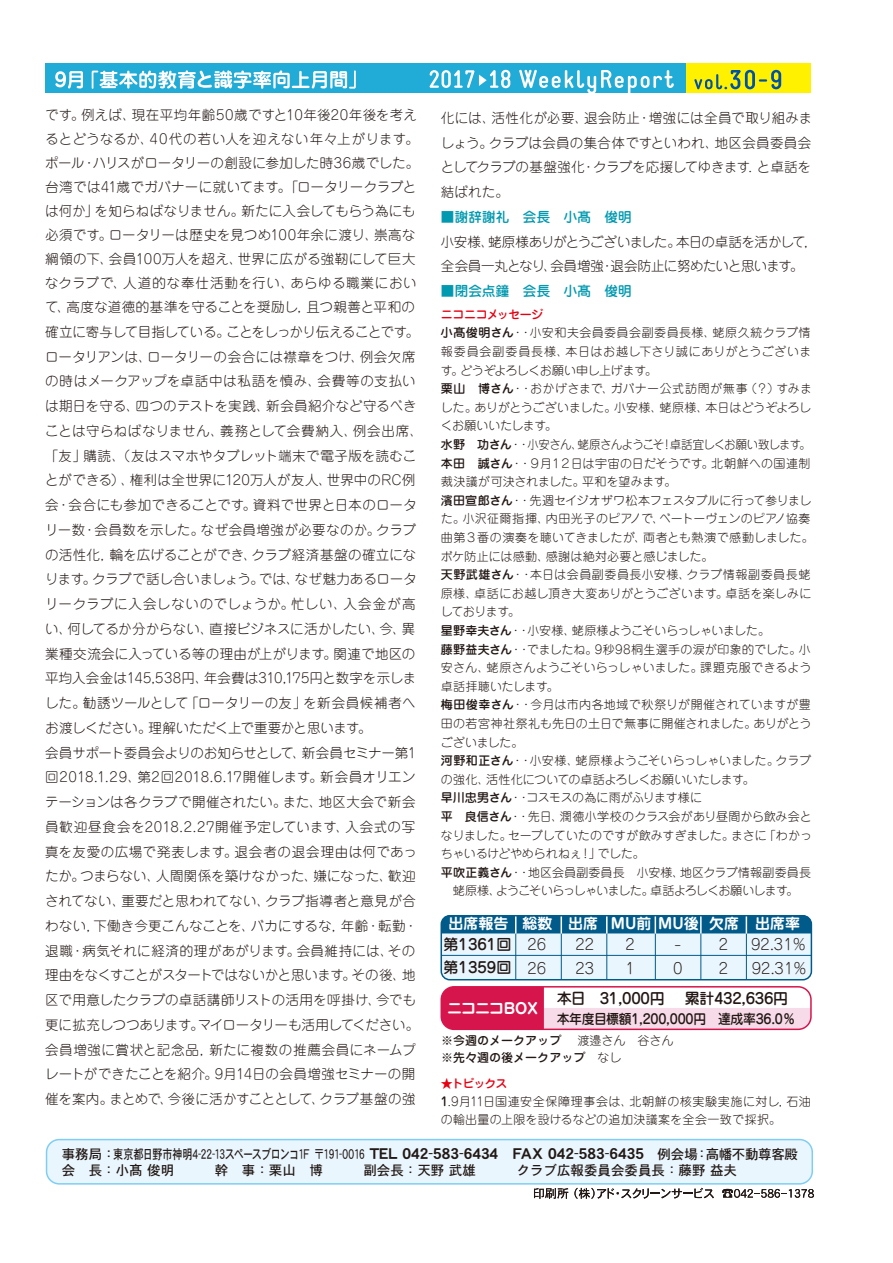
<style>
.page{position:relative;width:893px;height:1263px;background:#fff}
.page>*{position:absolute;margin:0;border:0;box-sizing:border-box;transform-origin:0 0}
.t1{font:700 15px/20.9px "Jun 501 Pro";color:#fff}
.t2{font:300 15px "Jun 101 Pro";color:#221815}
.t3{font:500 15px "Jun 34 Pro";letter-spacing:-.02em;color:#221714}
.t4{font:500 15px "Jun 34 Pro";color:#221815}
.t5{font:700 15px "Jun 501 Pro";letter-spacing:-.05em;color:#fff}
.t6{font:300 13.5px/24.6px "Jun 101 Pro";letter-spacing:.01em;color:#221815}
.t7{font:13.5px/16.2px "DFPHS Gothic CID W5";letter-spacing:-.01em;color:#221815}
.t8{font:300 13.5px/24.8px "Jun 101 Pro";letter-spacing:-.04em;color:#221815}
.t9{font:500 13.5px "Jun 34 Pro";letter-spacing:-.02em;color:#221714;scale:.95 1}
.t10{font:500 13.5px "Jun 34 Pro";letter-spacing:.015em;color:#0099b0}
.t11{font:300 12px/18.6px "Jun 101 Pro";letter-spacing:.005em;color:#221815}
.t12{font:300 12px/18px "Jun 101 Pro";letter-spacing:.03em;color:#221815}
.t13{font:500 12px/16.5px "Jun 34 Pro";color:#221815}
.s1{font-family:"Jun 34 Pro";font-weight:500;color:#0099b0}
.s2{font-family:"Jun 34 Pro";font-weight:500;color:#e60012}
.s3{font-family:"Jun 34 Pro";font-weight:500}
.s4{font-family:"Jun 34 Pro";font-weight:500;color:#221815}
.s5{font-family:"Jun 101 Pro";font-weight:300;color:#221815}
.s6{font-family:"Jun 101 Pro";font-weight:300}
.s7{font-family:"DFPHS Gothic CID W7";font-size:15px}
</style>
<div class="page">
<svg style="left:534px;top:1188px;width:34px;height:11px"></svg>
<svg style="left:574px;top:1188px;width:140px;height:11px"></svg>
<svg style="left:722px;top:1189px;width:92px;height:9px"></svg>
<div style="left:47px;top:1140px;width:765px;height:44px;background:#eaf6fd;border-radius:13px"></div>
<div style="left:46px;top:1139px;width:767px;height:46px;border:2px solid #7ecef4;border-radius:13px"></div>
<div style="left:46px;top:63px;width:641px;height:30px;background:#21abd7"></div>
<div style="left:686px;top:63px;width:125px;height:30px;background:#fff100"></div>
<svg style="left:55px;top:71px;width:28px;height:17px"></svg>
<svg style="left:92px;top:70px;width:264px;height:19px"></svg>
<svg style="left:429px;top:70px;width:81px;height:18px"></svg>
<svg style="left:519px;top:70px;width:154px;height:23px"></svg>
<svg style="left:694px;top:70px;width:87px;height:19px"></svg>
<div style="left:441px;top:916px;width:370px;height:64px;background:#eaf6fd;border-radius:9px"></div>
<hr style="left:515px;top:933px;width:1px;height:47px;background:#005a8a">
<hr style="left:561px;top:933px;width:1px;height:47px;background:#005a8a">
<hr style="left:606px;top:933px;width:1px;height:47px;background:#005a8a">
<hr style="left:655px;top:933px;width:1px;height:47px;background:#005a8a">
<hr style="left:700px;top:933px;width:1px;height:47px;background:#005a8a">
<hr style="left:746px;top:933px;width:1px;height:47px;background:#005a8a">
<hr style="left:441px;top:955px;width:370px;height:1px;background:#005a8a">
<svg style="left:443px;top:915px;width:368px;height:19px;background:#0e6390"></svg>
<div style="left:440px;top:915px;width:372px;height:65px;border:2px solid #005a8a;border-radius:9px"></div>
<svg style="left:443px;top:987px;width:368px;height:42px"></svg>
<div style="left:440px;top:986px;width:371px;height:44px;border:2px solid #d6154c;border-radius:13px"></div>
<p class="t6" style="left:45px;top:101px;width:379px">です。例えば、現在平均年齢50歳ですと10年後20年後を考えるとどうなるか、40代の若い人を迎えない年々上がります。ポール・ハリスがロータリーの創設に参加した時36歳でした。台湾では41歳でガバナーに就いてます。「ロータリークラブとは何か」を知らねばなりません。新たに入会してもらう為にも必須です。ロータリーは歴史を見つめ100年余に渡り、崇高な綱領の下、会員100万人を超え、世界に広がる強靭にして巨大なクラブで、人道的な奉仕活動を行い、あらゆる職業において、高度な道徳的基準を守ることを奨励し，且つ親善と平和の確立に寄与して目指している。ことをしっかり伝えることです。ロータリアンは、ロータリーの会合には襟章をつけ、例会欠席の時はメークアップを卓話中は私語を慎み、会費等の支払いは期日を守る、四つのテストを実践、新会員紹介など守るべきことは守らねばなりません、義務として会費納入、例会出席、「友」購読、（友はスマホやタブレット端末で電子版を読むことができる）、権利は全世界に120万人が友人、世界中のRC例会・会合にも参加できることです。資料で世界と日本のロータリー数・会員数を示した。なぜ会員増強が必要なのか。クラブの活性化，輪を広げることができ、クラブ経済基盤の確立になります。クラブで話し合いましょう。では、なぜ魅力あるロータリークラブに入会しないのでしょうか。忙しい、入会金が高い、何してるか分からない、直接ビジネスに活かしたい、今、異業種交流会に入っている等の理由が上がります。関連で地区の平均入会金は145,538円、年会費は310,175円と数字を示しました。勧誘ツールとして「ロータリーの友」を新会員候補者へお渡しください。理解いただく上で重要かと思います。<br>会員サポート委員会よりのお知らせとして、新会員セミナー第1回2018.1.29、第2回2018.6.17開催します。新会員オリエンテーションは各クラブで開催されたい。また、地区大会で新会員歓迎昼食会を2018.2.27開催予定しています、入会式の写真を友愛の広場で発表します。退会者の退会理由は何であったか。つまらない、人間関係を築けなかった、嫌になった、歓迎されてない、重要だと思われてない、クラブ指導者と意見が合わない，下働き今更こんなことを、バカにするな，年齢・転勤・退職・病気それに経済的理があがります。会員維持には、その理由をなくすことがスタートではないかと思います。その後、地区で用意したクラブの卓話講師リストの活用を呼掛け、今でも更に拡充しつつあります。マイロータリーも活用してください。会員増強に賞状と記念品，新たに複数の推薦会員にネームプレートができたことを紹介。9月14日の会員増強セミナーの開催を案内。まとめで、今後に活かすこととして、クラブ基盤の強</p>
<p class="t6" style="left:441px;top:104px;width:373px;text-align:justify">化には、活性化が必要、退会防止・増強には全員で取り組みましょう。クラブは会員の集合体ですといわれ、地区会員委員会としてクラブの基盤強化・クラブを応援してゆきます．と卓話を結ばれた。</p>
<p class="t8" style="left:441px;top:203px;width:378px"><span class="s1">■謝辞謝礼　会長　小髙　俊明<br></span>小安様、蛯原様ありがとうございました。本日の卓話を活かして，全会員一丸となり、会員増強・退会防止に努めたいと思います。</p>
<p class="t10" style="left:441px;top:280px;width:192px">■閉会点鐘　会長　小髙　俊明</p>
<p class="t11" style="left:441px;top:304px;width:374px"><span class="s2">ニコニコメッセージ<br></span><span class="s3">小髙俊明さん</span>・・小安和夫会員委員会副委員長様、蛯原久統クラブ情報委員会副委員長様、本日はお越し下さり誠にありがとうございます。どうぞよろしくお願い申し上げます。<br><span class="s3">栗山　博さん</span>・・おかげさまで、ガバナー公式訪問が無事（？）すみました。ありがとうございました。小安様、蛯原様、本日はどうぞよろしくお願いいたします。<br><span class="s3">水野　功さん</span>・・小安さん、蛯原さんようこそ！卓話宜しくお願い致します。<span class="s3">本田　誠さん</span>・・９月１２日は宇宙の日だそうです。北朝鮮への国連制裁決議が可決されました。平和を望みます。<br><span class="s3">濱田宣郎さん</span>・・先週セイジオザワ松本フェスタブルに行って参りました。小沢征爾指揮、内田光子のピアノで、ベートーヴェンのピアノ協奏曲第３番の演奏を聴いてきましたが、両者とも熱演で感動しました。ボケ防止には感動、感謝は絶対必要と感じました。<br><span class="s3">天野武雄さん</span>・・本日は会員副委員長小安様、クラブ情報副委員長蛯原様、卓話にお越し頂き大変ありがとうございます。卓話を楽しみにしております。<br><span class="s3">星野幸夫さん</span>・・小安様、蛯原様ようこそいらっしゃいました。<br><span class="s3">藤野益夫さん</span>・・でましたね。9秒98桐生選手の涙が印象的でした。小安さん、蛯原さんようこそいらっしゃいました。課題克服できるよう卓話拝聴いたします。<br><span class="s3">梅田俊幸さん</span>・・今月は市内各地域で秋祭りが開催されていますが豊田の若宮神社祭礼も先日の土日で無事に開催されました。ありがとうございました。<br><span class="s3">河野和正さん</span>・・小安様、蛯原様ようこそいらっしゃいました。クラブの強化、活性化についての卓話よろしくお願いいたします。<br><span class="s3">早川忠男さん</span>・・コスモスの為に雨がふります様に<br><span class="s3">平　良信さん</span>・・先日、潤徳小学校のクラス会があり昼間から飲み会となりました。セーブしていたのですが飲みすぎました。まさに「わかっちゃいるけどやめられねぇ！」でした。<br><span class="s3">平吹正義さん</span>・・地区会員副委員長　小安様、地区クラブ情報副委員長　蛯原様、ようこそいらっしゃいました。卓話よろしくお願いします。</p>
<p class="t1" style="left:443px;top:912px;width:358px;text-indent:79px">総数 出席 MU前 MU後 欠席 出席率<span class="s4">第1361回</span> <span class="s5">26</span></p>
<p class="t1" style="left:448px;top:912px;width:61px">出席報告</p>
<p class="t2" style="left:575px;top:932px;width:20px">22</p>
<p class="t2" style="left:625px;top:932px;width:11px">2</p>
<p class="t2" style="left:674px;top:932px;width:8px">-</p>
<p class="t2" style="left:718px;top:932px;width:11px">2</p>
<p class="t2" style="left:751px;top:932px;width:57px">92.31％</p>
<p class="t4" style="left:443px;top:956px;width:104px">第1359回 <span class="s6">26</span></p>
<p class="t2" style="left:575px;top:956px;width:20px">23</p>
<p class="t2" style="left:625px;top:956px;width:11px">1</p>
<p class="t2" style="left:673px;top:956px;width:11px">0</p>
<p class="t2" style="left:718px;top:956px;width:11px">2</p>
<p class="t2" style="left:751px;top:956px;width:57px">92.31％</p>
<p class="t3" style="left:556px;top:986px;width:109px">本日　31,000円</p>
<p class="t3" style="left:684px;top:986px;width:105px">累計432,636円</p>
<p class="t9" style="left:556px;top:1008px;width:253px">本年度目標額1,200,000円 達成率36.0％</p>
<p class="t5" style="left:447px;top:996px;width:92px">ニコニコBOX</p>
<p class="t13" style="left:441px;top:1031px;width:233px">※今週のメークアップ<span class="s6">　渡邉さん　谷さん</span>※先々週の後メークアップ<span class="s6">　なし</span></p>
<p class="t12" style="left:441px;top:1073px;width:371px"><span class="s2">★トピックス<br></span><span class="s3">1</span>.9月11日国連安全保障理事会は、北朝鮮の核実験実施に対し，石油の輸出量の上限を設けるなどの追加決議案を全会一致で採択。</p>
<p class="t7" style="left:62px;top:1146px;width:737px">事務局：東京都日野市神明4-22-13スペースブロンコ1F 〒191-0016 <span class="s7">TEL 042-583-6434　FAX 042-583-6435</span>　例会場：高幡不動尊客殿会　長：小髙 俊明　　　幹　事：栗山　博　　　副会長：天野 武雄　　　クラブ広報委員会委員長：藤野 益夫</p>
</div>
